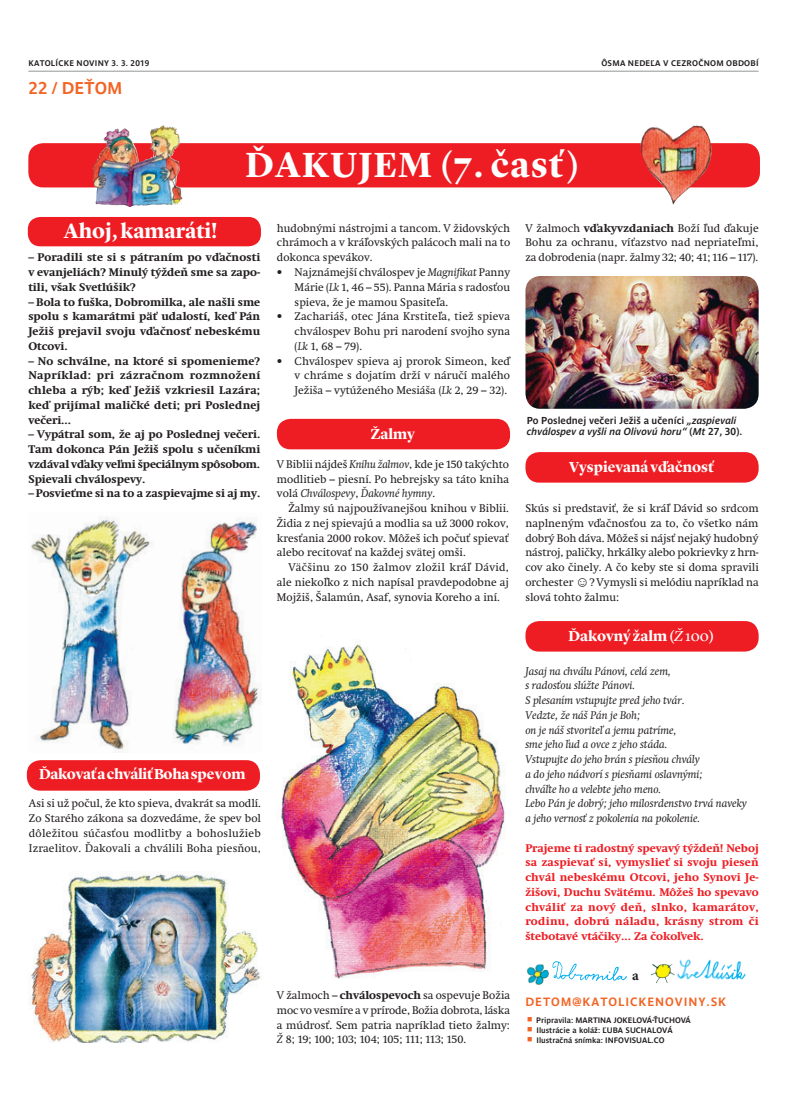
<style>
.page{position:relative;width:787px;height:1099px;background:#fff}
.page>*{position:absolute;margin:0;border:0;box-sizing:border-box;transform-origin:0 0}
.KN-TITUL_29_pt{font:700 36.25px "Lyon Display";letter-spacing:.04em;color:#fff}
.KN-TITULOK_17_p{font:700 21.25px "Lyon Display";color:#fff}
.KN-ZAHLAVIE-PAGINA{font:700 16.88px "Parisine Pro Gris";letter-spacing:.005em;color:#f26424}
.KN-TITULOK_14_pt{font:700 15px "Lyon Display";color:#fff}
.KN-TITULOK_14_pt-2{font:700 15px "Lyon Display";letter-spacing:-.02em;color:#fff}
.t1{font:700 14.62px "Minion Pro";color:#231f20}
.KN-MALE_ZAHLAVIE_RED{font:700 11.88px "Parisine Pro Gris";letter-spacing:.08em;color:#f26424}
.KN-TEXT{font:11.38px/14.8px "Swift Neue LT Pro";letter-spacing:.005em;color:#231f20;text-align:justify}
.KN-TEXT-2{font:700 11.38px/14.8px "Swift Neue LT Pro";letter-spacing:.005em;color:#231f20;text-align:justify}
.KN-TEXT-3{font:italic 11.38px "Swift Neue LT Pro";color:#231f20}
.KN-TEXT-4{font:700 11.38px/14.8px "Swift Neue LT Pro";letter-spacing:.005em;color:#ee1d23;text-align:justify}
.TEXT-POPIS_OBRAZKY{font:italic 700 10px/11.2px "Parisine Pro Gris";letter-spacing:.005em;color:#231f20}
.KN-ZAHLAVIE-CIERNA{font:700 8.12px "Parisine Pro Gris";letter-spacing:.03em;color:#231f20}
.KN-autor-maly-bez_ci{font:700 7.88px "Parisine Pro Gris";color:#231f20}
.s1{font-style:italic}
.s2{font-weight:700}
.s3{font-style:normal}
.s4{font-family:"Arial";font-size:13.75px}
.s5{font-weight:400;font-style:italic}
.s6{font-weight:400}
.s7{font-family:"Minion Pro";font-weight:400;font-size:15px;color:#f26424}
</style>
<div class="page">
<img style="left:651px;top:964px;width:20px;height:19px">
<img style="left:671px;top:959px;width:75px;height:21px">
<img style="left:552px;top:961px;width:75px;height:20px">
<img style="left:526px;top:964px;width:23px;height:21px">
<div style="left:28px;top:217px;width:233px;height:29px;background:#ee1d23;border-radius:12px"></div>
<div style="left:28px;top:143px;width:732px;height:44px;background:#ee1d23;border-radius:15px"></div>
<img style="left:31px;top:517px;width:230px;height:235px">
<div style="left:27px;top:760px;width:233px;height:30px;background:#ee1d23;border-radius:14px"></div>
<img style="left:92px;top:125px;width:91px;height:82px">
<div style="left:277px;top:419px;width:233px;height:30px;background:#ee1d23;border-radius:14px"></div>
<img style="left:28px;top:871px;width:232px;height:171px">
<img style="left:281px;top:640px;width:224px;height:338px">
<div style="left:525px;top:452px;width:233px;height:30px;background:#ee1d23;border-radius:14px"></div>
<div style="left:525px;top:621px;width:233px;height:30px;background:#ee1d23;border-radius:14px"></div>
<img style="left:525px;top:276px;width:233px;height:133px">
<hr style="left:28px;top:71px;width:730px;height:1px;background:#939598">
<img style="left:635px;top:125px;width:80px;height:79px">
<p class="KN-ZAHLAVIE-CIERNA" style="left:28px;top:57px;width:123px">KATOLÍCKE NOVINY 3. 3. 2019</p>
<p class="KN-ZAHLAVIE-CIERNA" style="left:601px;top:57px;width:159px">ÔSMA NEDEĽA V CEZROČNOM OBDOBÍ</p>
<p class="KN-ZAHLAVIE-PAGINA" style="left:28px;top:75px;width:96px">22 / DEŤOM</p>
<p class="KN-TITUL_29_pt" style="left:245px;top:138px;width:336px">ĎAKUJEM (7. časť)</p>
<p class="KN-TITULOK_17_p" style="left:64px;top:215px;width:155px">Ahoj, kamaráti!</p>
<p class="KN-TEXT-2" style="left:28px;top:250px;width:233px"><span class="s1">–</span> Poradili ste si s pátraním po vďačnosti v evanjeliách? Minulý týždeň sme sa zapo&shy;tili, však Svetlúšik?</p>
<p class="KN-TEXT-2" style="left:28px;top:294px;width:233px"><span class="s1">–</span> Bola to fuška, Dobromilka, ale našli sme spolu s kamarátmi päť udalostí, keď Pán Ježiš prejavil svoju vďačnosť nebeskému Otcovi.</p>
<p class="KN-TEXT-2" style="left:28px;top:353px;width:233px"><span class="s1">–</span> No schválne, na ktoré si spomenieme?<br>Napríklad: pri zázračnom rozmnožení chleba a rýb; keď Ježiš vzkriesil Lazára; keď prijímal maličké deti; pri Poslednej večeri...</p>
<p class="KN-TEXT-2" style="left:28px;top:427px;width:233px"><span class="s1">–</span> Vypátral som, že aj po Poslednej večeri.<br>Tam dokonca Pán Ježiš spolu s učeníkmi vzdával vďaky veľmi špeciálnym spôsobom.<br>Spievali chválospevy.</p>
<p class="KN-TEXT-2" style="left:28px;top:486px;width:233px"><span class="s1">–</span> Posvieťme si na to a zaspievajme si aj my.</p>
<p class="KN-TITULOK_14_pt-2" style="left:39px;top:762px;width:208px">Ďakovať a chváliť Boha spevom</p>
<p class="KN-TEXT" style="left:29px;top:796px;width:233px">Asi si už počul, že kto spieva, dvakrát sa modlí.</p>
<p class="KN-TEXT" style="left:29px;top:810px;width:233px">Zo Starého zákona sa dozvedáme, že spev bol dôležitou súčasťou modlitby a bohoslužieb Izraelitov. Ďakovali a chválili Boha piesňou,</p>
<p class="KN-TEXT" style="left:277px;top:220px;width:235px">hudobnými nástrojmi a tancom. V židovských chrámoch a v kráľovských palácoch mali na to dokonca spevákov.</p>
<p class="KN-TEXT" style="left:295px;top:265px;width:217px;text-indent:-18px">• Najznámejší chválospev je <span class="s1">Magnifikat</span> Panny Márie (<span class="s1">Lk</span> 1, 46 – 55). Panna Mária s radosťou spieva, že je mamou Spasiteľa.</p>
<p class="KN-TEXT" style="left:295px;top:309px;width:217px;text-indent:-18px">• Zachariáš, otec Jána Krstiteľa, tiež spieva chválospev Bohu pri narodení svojho syna (<span class="s1">Lk</span> 1, 68 – 79).</p>
<p class="KN-TEXT" style="left:295px;top:353px;width:217px;text-indent:-18px">• Chválospev spieva aj prorok Simeon, keď v chráme s dojatím drží v náručí malého Ježiša – vytúženého Mesiáša (<span class="s1">Lk</span> 2, 29 – 32).</p>
<p class="KN-TITULOK_14_pt" style="left:371px;top:422px;width:46px">Žalmy</p>
<p class="KN-TEXT" style="left:277px;top:456px;width:233px">V Biblii nájdeš <span class="s1">Knihu žalmov</span>, kde je 150 takýchto modlitieb – piesní. Po hebrejsky sa táto kniha volá <span class="s1">Chválospevy</span>, <span class="s1">Ďakovné hymny</span>.</p>
<p class="KN-TEXT" style="left:277px;top:501px;width:233px;text-indent:12px">Žalmy sú najpoužívanejšou knihou v Biblii.<br>Židia z nej spievajú a modlia sa už 3000 rokov, kresťania 2000 rokov. Môžeš ich počuť spievať alebo recitovať na každej svätej omši.</p>
<p class="KN-TEXT" style="left:277px;top:560px;width:233px;text-indent:12px">Väčšinu zo 150 žalmov zložil kráľ Dávid, ale niekoľko z nich napísal pravdepodobne aj Mojžiš, Šalamún, Asaf, synovia Koreho a iní.</p>
<p class="KN-TEXT" style="left:277px;top:987px;width:235px">V žalmoch – <span class="s2">chválospevoch</span> sa ospevuje Božia moc vo vesmíre a v prírode, Božia dobrota, láska a múdrosť. Sem patria napríklad tieto žalmy:<br><span class="s1">Ž</span> 8; 19; 100; 103; 104; 105; 111; 113; 150.</p>
<p class="KN-TEXT" style="left:525px;top:220px;width:235px">V žalmoch <span class="s2">vďakyvzdaniach</span> Boží ľud ďakuje Bohu za ochranu, víťazstvo nad nepriateľmi, za dobrodenia (napr. žalmy 32; 40; 41; 116 – 117).</p>
<p class="TEXT-POPIS_OBRAZKY" style="left:526px;top:413px;width:217px"><span class="s3">Po Poslednej večeri Ježiš a učeníci</span> „zaspievali chválospev a vyšli na Olivovú horu“ <span class="s3">(</span>Mt <span class="s3">27, 30).</span></p>
<p class="KN-TITULOK_14_pt" style="left:569px;top:455px;width:146px">Vyspievaná vďačnosť</p>
<p class="KN-TEXT" style="left:525px;top:501px;width:235px">Skús si predstaviť, že si kráľ Dávid so srdcom naplneným vďačnosťou za to, čo všetko nám dobrý Boh dáva. Môžeš si nájsť nejaký hudobný nástroj, paličky, hrkálky alebo pokrievky z hrn&shy;cov ako činely. A čo keby ste si doma spravili orchester <span class="s4">☺</span>? Vymysli si melódiu napríklad na slová tohto žalmu:</p>
<p class="KN-TITULOK_14_pt" style="left:568px;top:624px;width:147px">Ďakovný žalm (<span class="s5">Ž</span> <span class="s6">100</span>)</p>
<p class="KN-TEXT-3" style="left:525px;top:664px;width:147px">Jasaj na chválu Pánovi, celá zem,</p>
<p class="KN-TEXT-3" style="left:525px;top:678px;width:111px">s radosťou slúžte Pánovi.</p>
<p class="KN-TEXT-3" style="left:525px;top:693px;width:161px">S plesaním vstupujte pred jeho tvár.</p>
<p class="KN-TEXT-3" style="left:525px;top:708px;width:116px">Vedzte, že náš Pán je Boh;</p>
<p class="KN-TEXT-3" style="left:525px;top:723px;width:153px">on je náš stvoriteľ a jemu patríme,</p>
<p class="KN-TEXT-3" style="left:525px;top:737px;width:144px">sme jeho ľud a ovce z jeho stáda.</p>
<p class="KN-TEXT-3" style="left:525px;top:752px;width:176px">Vstupujte do jeho brán s piesňou chvály</p>
<p class="KN-TEXT-3" style="left:525px;top:767px;width:179px">a do jeho nádvorí s piesňami oslavnými;</p>
<p class="KN-TEXT-3" style="left:525px;top:782px;width:137px">chváľte ho a velebte jeho meno.</p>
<p class="KN-TEXT-3" style="left:525px;top:796px;width:223px">Lebo Pán je dobrý; jeho milosrdenstvo trvá naveky</p>
<p class="KN-TEXT-3" style="left:525px;top:811px;width:176px">a jeho vernosť z pokolenia na pokolenie.</p>
<p class="KN-TEXT-4" style="left:525px;top:840px;width:235px">Prajeme ti radostný spevavý týždeň! Neboj sa zaspievať si, vymyslieť si svoju pieseň chvál nebeskému Otcovi, jeho Synovi Je&shy;žišovi, Duchu Svätému. Môžeš ho spevavo chváliť za nový deň, slnko, kamarátov, rodinu, dobrú náladu, krásny strom či štebotavé vtáčiky... Za čokoľvek.</p>
<p class="t1" style="left:632px;top:965px;width:8px">a</p>
<p class="KN-MALE_ZAHLAVIE_RED" style="left:525px;top:992px;width:202px">DETOM@KATOLICKENOVINY.SK</p>
<p class="KN-autor-maly-bez_ci" style="left:526px;top:1013px;width:165px"><span class="s7">■</span> Pripravila: MARTINA JOKELOVÁ-ŤUCHOVÁ</p>
<p class="KN-autor-maly-bez_ci" style="left:526px;top:1023px;width:147px"><span class="s7">■</span> Ilustrácie a koláž: ĽUBA SUCHALOVÁ</p>
<p class="KN-autor-maly-bez_ci" style="left:526px;top:1034px;width:139px"><span class="s7">■</span> Ilustračná snímka: INFOVISUAL.CO</p>
</div>
